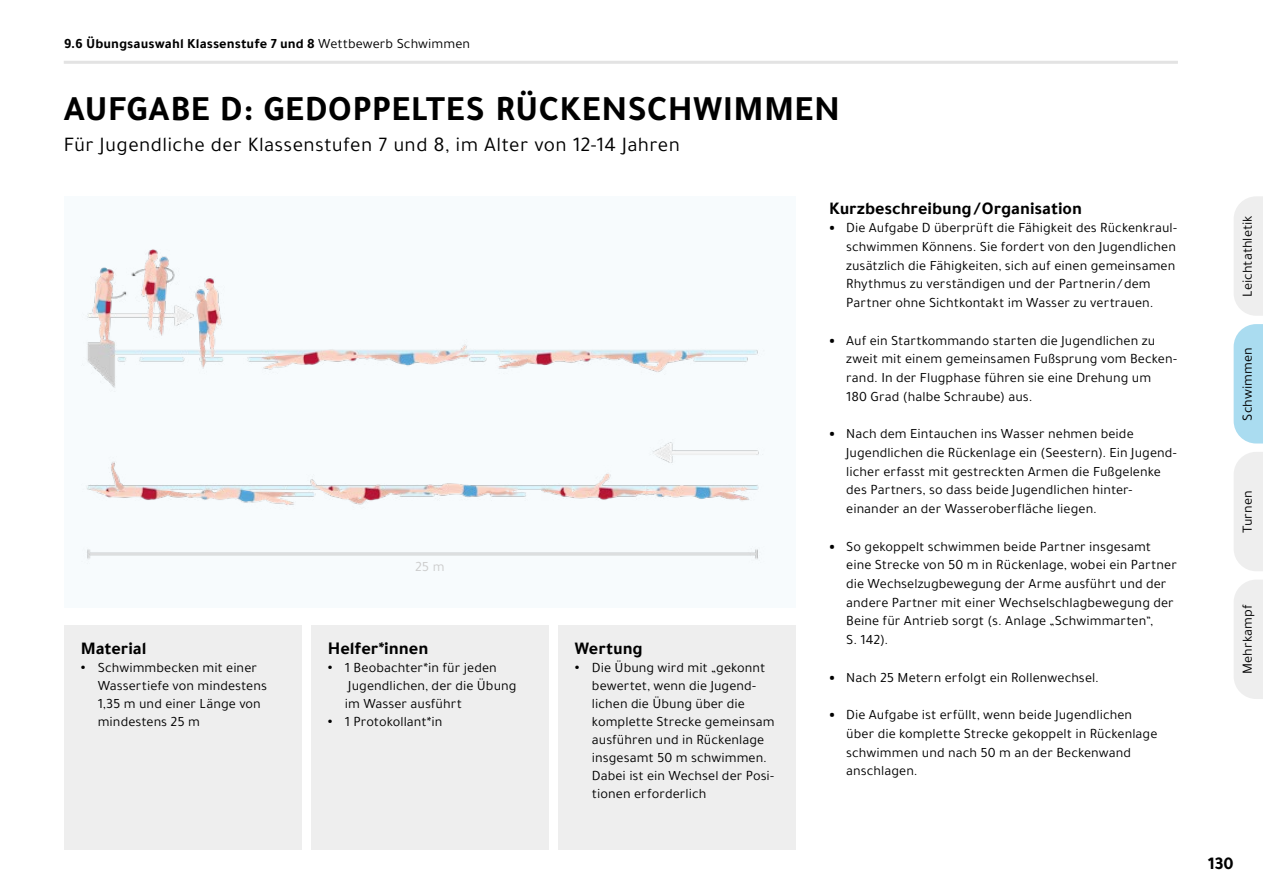
<style>
.page{position:relative;width:1263px;height:893px;background:#fff}
.page>*{position:absolute;margin:0;border:0;box-sizing:border-box;transform-origin:0 0}
.t1{font:700 36px "Tajawal";letter-spacing:.02em;color:#000}
.t2{font:21px "Tajawal";letter-spacing:.015em;color:#000}
.t3{font:700 18.15px "Tajawal";color:#000}
.t4{font:700 18px "Tajawal";color:#000}
.t5{font:14.25px/18.8px "Tajawal";letter-spacing:.005em;color:#000}
.t6{font:700 14.25px "Tajawal";letter-spacing:.005em;color:#000}
.t7{font:14.25px "Tajawal";color:#ccc}
.s1{font-weight:400}
.s2{font-weight:700}
.s3{font-weight:900}
</style>
<div class="page">
<hr style="left:64px;top:61px;width:1114px;height:3px;background:#e3e3e3">
<div style="left:1234px;top:196px;width:29px;height:120px;background:#eee"></div>
<svg style="left:1233px;top:324px;width:30px;height:119px;background:#b0def1"></svg>
<div style="left:1234px;top:452px;width:29px;height:119px;background:#eee"></div>
<div style="left:1234px;top:580px;width:29px;height:119px;background:#eee"></div>
<img style="left:81px;top:249px;width:684px;height:315px">
<div style="left:558px;top:625px;width:237px;height:225px;background:#eee"></div>
<div style="left:64px;top:625px;width:237px;height:225px;background:#eee"></div>
<div style="left:311px;top:625px;width:238px;height:225px;background:#eee"></div>
<p class="t6" style="left:64px;top:33px;width:408px">9.6 Übungsauswahl Klassenstufe 7 und 8 <span class="s1">Wettbewerb Schwimmen</span></p>
<h1 class="t1" style="left:64px;top:82px;width:778px">AUFGABE D: GEDOPPELTES RÜCKENSCHWIMMEN</h1>
<h2 class="t2" style="left:64px;top:131px;width:618px">Für Jugendliche der Klassenstufen 7 und 8, im Alter von 12-14 Jahren</h2>
<p class="t4" style="left:81px;top:635px;width:67px">Material</p>
<p class="t5" style="left:98px;top:659px;width:171px;line-height:18px;text-indent:-17px"><span class="s2">•</span> Schwimmbecken mit einer<br>Wassertiefe von mindestens<br>1,35 m und einer Länge von mindestens 25 m</p>
<p class="t7" style="left:415px;top:557px;width:31px">25 m</p>
<p class="t3" style="left:328px;top:635px;width:102px">Helfer*innen</p>
<p class="t5" style="left:345px;top:659px;width:173px;line-height:18px;text-indent:-17px"><span class="s2">•</span> 1 Beobachter*in für jeden<br>Jugendlichen, der die Übung im Wasser ausführt</p>
<p class="t5" style="left:328px;top:712px;width:116px"><span class="s2">•</span> 1 Protokollant*in</p>
<p class="t4" style="left:575px;top:635px;width:69px">Wertung</p>
<p class="t5" style="left:592px;top:659px;width:184px;line-height:18px;text-indent:-17px"><span class="s2">•</span> Die Übung wird mit „gekonnt bewertet, wenn die Jugend&shy;lichen die Übung über die komplette Strecke gemeinsam ausführen und in Rückenlage insgesamt 50 m schwimmen.<br>Dabei ist ein Wechsel der Posi&shy;tionen erforderlich</p>
<p class="t4" style="left:829px;top:194px;width:254px">Kurzbeschreibung / Organisation</p>
<p class="t5" style="left:846px;top:218px;width:332px;text-indent:-17px"><span class="s3">•</span> Die Aufgabe D überprüft die Fähigkeit des Rückenkraul&shy;schwimmen Könnens. Sie fordert von den Jugendlichen zusätzlich die Fähigkeiten, sich auf einen gemeinsamen Rhythmus zu verständigen und der Partnerin / dem Partner ohne Sichtkontakt im Wasser zu vertrauen.</p>
<p class="t5" style="left:846px;top:331px;width:332px;text-indent:-17px"><span class="s3">•</span> Auf ein Startkommando starten die Jugendlichen zu zweit mit einem gemeinsamen Fußsprung vom Becken&shy;rand. In der Flugphase führen sie eine Drehung um<br>180 Grad (halbe Schraube) aus.</p>
<p class="t5" style="left:846px;top:424px;width:332px;text-indent:-17px"><span class="s3">•</span> Nach dem Eintauchen ins Wasser nehmen beide Jugendlichen die Rückenlage ein (Seestern). Ein Jugend&shy;licher erfasst mit gestreckten Armen die Fußgelenke des Partners, so dass beide Jugendlichen hinter&shy;einander an der Wasseroberfläche liegen.</p>
<p class="t5" style="left:846px;top:537px;width:332px;text-indent:-17px"><span class="s3">•</span> So gekoppelt schwimmen beide Partner insgesamt eine Strecke von 50 m in Rückenlage, wobei ein Partner die Wechselzugbewegung der Arme ausführt und der andere Partner mit einer Wechselschlagbewegung der Beine für Antrieb sorgt (s. Anlage „Schwimmarten“,<br>S. 142).</p>
<p class="t5" style="left:829px;top:668px;width:271px"><span class="s3">•</span> Nach 25 Metern erfolgt ein Rollenwechsel.</p>
<p class="t5" style="left:846px;top:705px;width:313px;text-indent:-17px"><span class="s3">•</span> Die Aufgabe ist erfüllt, wenn beide Jugendlichen über die komplette Strecke gekoppelt in Rückenlage schwimmen und nach 50 m an der Beckenwand anschlagen.</p>
<p class="t5" style="left:1238px;top:297px;width:83px;rotate:-90deg">Leichtathletik</p>
<p class="t5" style="left:1238px;top:421px;width:75px;rotate:-90deg">Schwimmen</p>
<p class="t5" style="left:1238px;top:533px;width:44px;rotate:-90deg">Turnen</p>
<p class="t5" style="left:1238px;top:674px;width:71px;rotate:-90deg">Mehrkampf</p>
<p class="t4" style="left:1208px;top:850px;width:27px">130</p>
</div>
